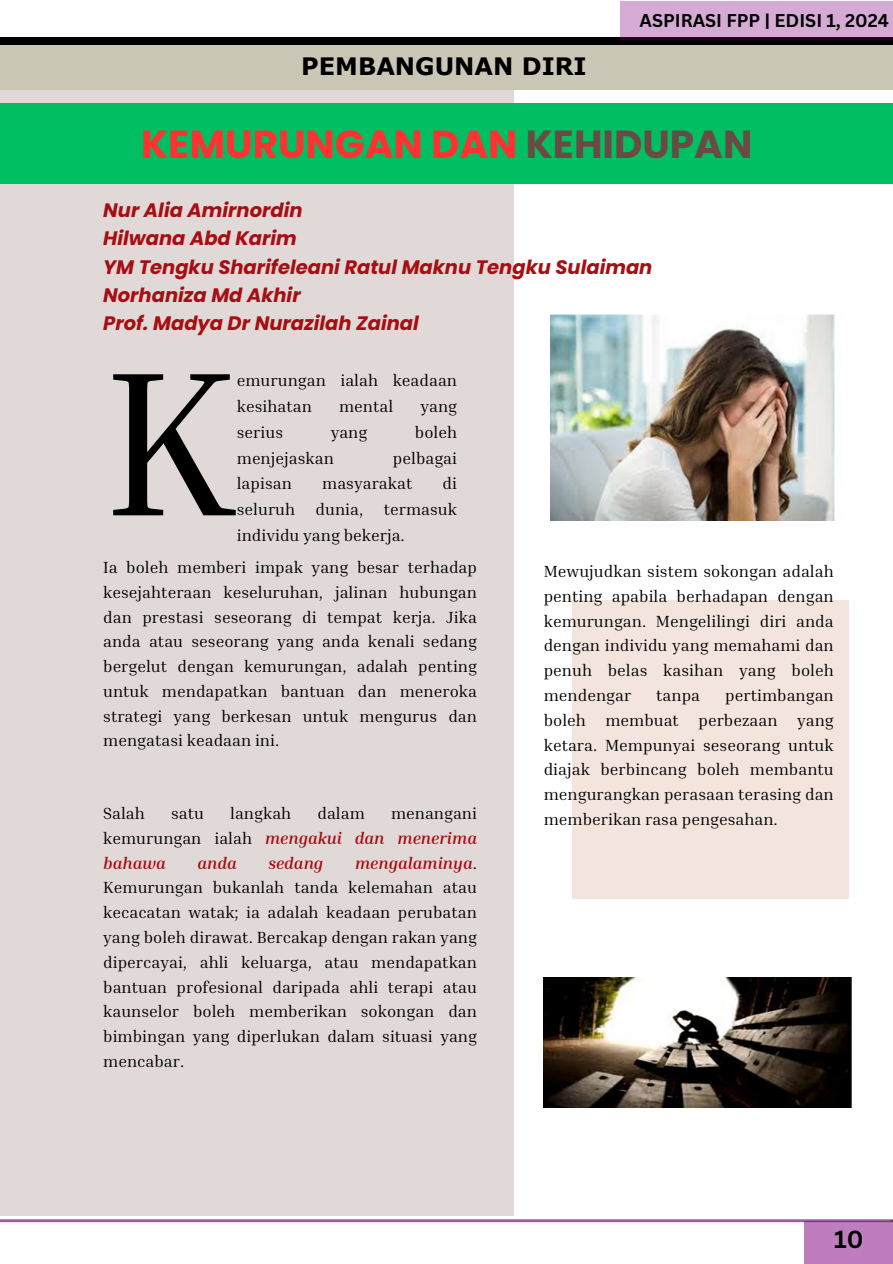
<style>
.page{position:relative;width:893px;height:1264px;background:#fff}
.page>*{position:absolute;margin:0;border:0;box-sizing:border-box;transform-origin:0 0}
.t1{font:207.3px "Inria Serif";color:#000}
.t2{font:700 39px "Poppins";color:#ff3131}
.t3{font:700 24px "Verdana Pro";color:#000}
.t4{font:700 24px "Canva Sans";color:#000}
.t5{font:italic 700 19.5px/28.2px "Poppins";color:#a60e13}
.t6{font:700 18px "Canva Sans";color:#000}
.t7{font:16.5px/24.8px "Inria Serif";color:#000;text-align:justify}
.t8{font:italic 700 16.5px/24.8px "Inria Serif";color:#a60e13;text-align:justify}
.s1{color:#6b4a43}
.s2{font-weight:400;font-style:normal;color:#000}
.s3{font-weight:700;font-style:italic;color:#a60e13}
</style>
<div class="page">
<div style="left:620px;top:1px;width:272px;height:39px;background:#d5abd5"></div>
<svg style="left:0;top:1219px;width:892px;height:3px;background:#ac6baa"></svg>
<div style="left:804px;top:1220px;width:88px;height:43px;background:#be7dbe"></div>
<div style="left:0;top:85px;width:514px;height:1130px;background:#e0d9d7"></div>
<svg style="left:0;top:38px;width:892px;height:7px;background:#030003"></svg>
<div style="left:0;top:45px;width:892px;height:45px;background:#cbc7b7"></div>
<div style="left:572px;top:600px;width:276px;height:298px;background:#f3e5dd"></div>
<img style="left:550px;top:314px;width:283px;height:206px">
<img style="left:543px;top:977px;width:308px;height:130px">
<div style="left:0;top:103px;width:892px;height:81px;background:#00bf63"></div>
<h3 class="t3" style="left:301px;top:51px;width:287px">PEMBANGUNAN DIRI</h3>
<h2 class="t6" style="left:639px;top:8px;width:251px">ASPIRASI FPP | EDISI 1, 2024</h2>
<p class="t2" style="left:141px;top:117px;width:612px">KEMURUNGAN DAN <span class="s1">KEHIDUPAN</span></p>
<h1 class="t5" style="left:103px;top:196px;width:550px">Nur Alia Amirnordin<br>Hilwana Abd Karim<br>YM Tengku Sharifeleani Ratul Maknu Tengku Sulaiman<br>Norhaniza Md Akhir<br>Prof. Madya Dr Nurazilah Zainal</h1>
<h4 class="t1" style="left:103px;top:313px;width:135px">K</h4>
<p class="t7" style="left:237px;top:367px;width:222px;line-height:25.8px">emurungan ialah keadaan kesihatan</p>
<p class="t7" style="left:339px;top:393px;width:56px">mental</p>
<p class="t7" style="left:420px;top:393px;width:38px">yang</p>
<p class="t7" style="left:237px;top:419px;width:48px">serius</p>
<p class="t7" style="left:330px;top:419px;width:38px">yang</p>
<p class="t7" style="left:415px;top:419px;width:44px">boleh</p>
<p class="t7" style="left:237px;top:445px;width:99px">menjejaskan</p>
<p class="t7" style="left:393px;top:445px;width:66px">pelbagai</p>
<p class="t7" style="left:237px;top:471px;width:57px">lapisan</p>
<p class="t7" style="left:322px;top:471px;width:92px">masyarakat</p>
<p class="t7" style="left:237px;top:470px;width:222px;line-height:25.8px;text-indent:206px">di seluruh dunia, termasuk individu yang bekerja.</p>
<p class="t7" style="left:103px;top:554px;width:375px">Ia boleh memberi impak yang besar terhadap kesejahteraan keseluruhan, jalinan hubungan dan prestasi seseorang di tempat kerja. Jika anda atau seseorang yang anda kenali sedang bergelut dengan kemurungan, adalah penting untuk mendapatkan bantuan dan meneroka strategi yang berkesan untuk mengurus dan mengatasi keadaan ini.</p>
<p class="t7" style="left:543px;top:558px;width:291px">Mewujudkan sistem sokongan adalah penting apabila berhadapan dengan kemurungan. Mengelilingi diri anda dengan individu yang memahami dan penuh belas kasihan yang boleh mendengar</p>
<p class="t7" style="left:543px;top:682px;width:291px;text-indent:181px">pertimbangan boleh membuat perbezaan yang ketara. Mempunyai seseorang untuk diajak berbincang boleh membantu mengurangkan perasaan terasing dan memberikan rasa pengesahan.</p>
<p class="t7" style="left:656px;top:682px;width:45px">tanpa</p>
<p class="t7" style="left:103px;top:800px;width:43px">Salah</p>
<p class="t7" style="left:171px;top:800px;width:34px">satu</p>
<p class="t7" style="left:230px;top:800px;width:63px">langkah</p>
<p class="t7" style="left:317px;top:800px;width:49px">dalam</p>
<p class="t8" style="left:103px;top:800px;width:375px;text-indent:288px"><span class="s2">menangani kemurungan ialah</span> mengakui dan menerima bahawa</p>
<p class="t7" style="left:103px;top:850px;width:375px;text-indent:252px"><span class="s3">mengalaminya</span>.<br>Kemurungan bukanlah tanda kelemahan atau kecacatan watak; ia adalah keadaan perubatan yang boleh dirawat. Bercakap dengan rakan yang dipercayai, ahli keluarga, atau mendapatkan bantuan profesional daripada ahli terapi atau kaunselor boleh memberikan sokongan dan bimbingan yang diperlukan dalam situasi yang mencabar.</p>
<p class="t8" style="left:197px;top:850px;width:41px">anda</p>
<p class="t8" style="left:268px;top:850px;width:57px">sedang</p>
<p class="t4" style="left:834px;top:1221px;width:31px">10</p>
</div>
